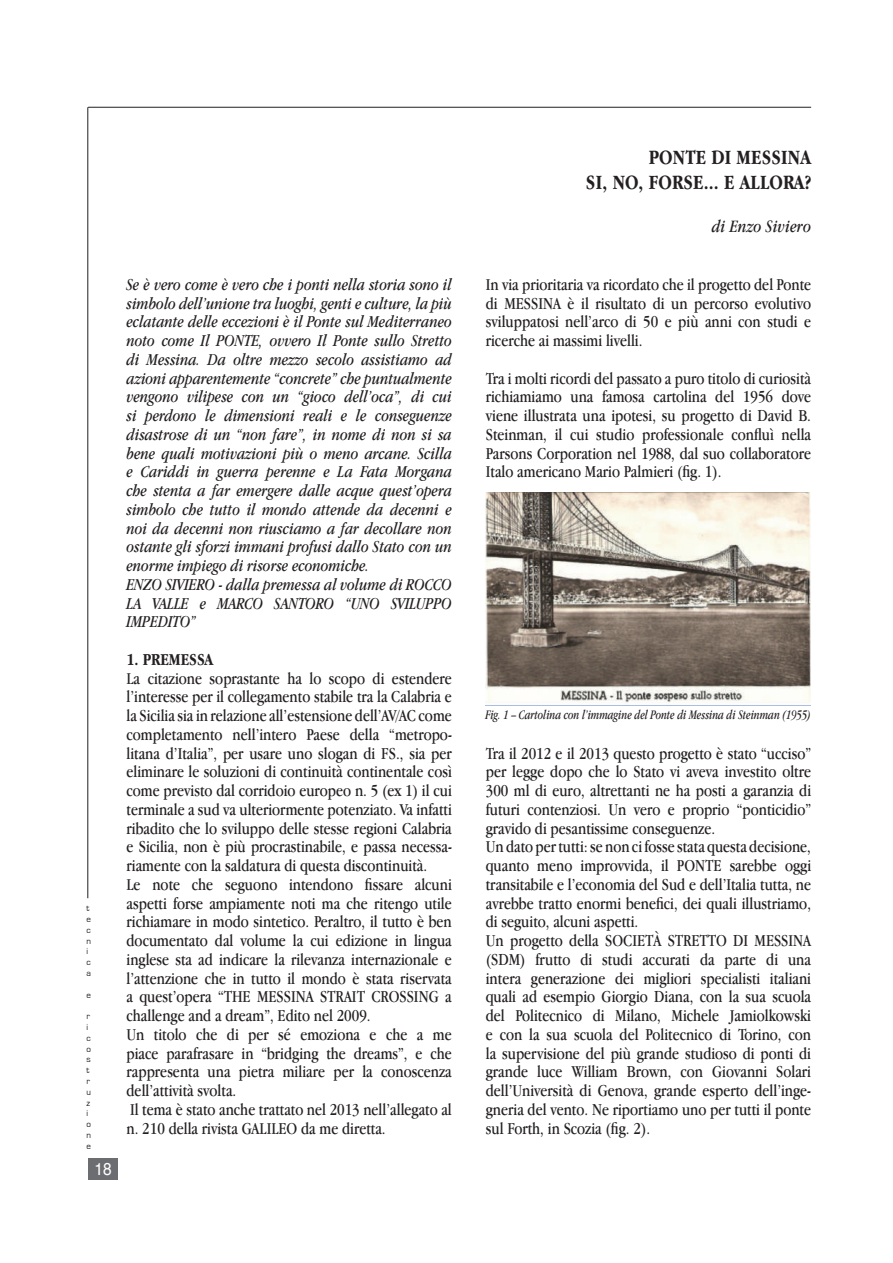
<style>
.page{position:relative;width:893px;height:1263px;background:#fff}
.page>*{position:absolute;margin:0;border:0;box-sizing:border-box;transform-origin:0 0}
.t1{font:700 21px/25.2px "Apple Garamond";letter-spacing:.01em;color:#231f20;text-align:right}
.t2{font:italic 18px "Apple Garamond";letter-spacing:.01em;color:#231f20}
.t3{font:17.25px/18.8px "Apple Garamond";color:#231f20}
.t4{font:italic 17.25px/18.8px "Apple Garamond";color:#231f20}
.t5{font:700 17.25px "Apple Garamond";color:#231f20}
.t6{font:17.25px "Helvetica";color:#fff;scale:.9 1}
.t7{font:italic 13.5px "Apple Garamond";color:#231f20;scale:.9 1}
.t8{font:9px/10.8px "Eurostile";color:#231f20}
</style>
<div class="page">
<hr style="left:88px;top:107px;width:723px;height:1px;background:#231f20">
<hr style="left:87px;top:107px;width:1px;height:791px;background:#231f20">
<div style="left:88px;top:1158px;width:30px;height:22px;background:#6c6d70"></div>
<img style="left:485px;top:493px;width:326px;height:210px">
<p class="t8" style="left:87px;top:903px;width:6px">t e c n i c a</p>
<p class="t8" style="left:87px;top:989px;width:6px">e</p>
<p class="t8" style="left:87px;top:1011px;width:6px">r i c o s t r u z i o n e</p>
<p class="t6" style="left:94px;top:1156px;width:21px">18</p>
<p class="t4" style="left:127px;top:275px;width:327px">Se è vero come è vero che i ponti nella storia sono il simbolo dell’unione tra luoghi, genti e culture, la più eclatante delle eccezioni è il Ponte sul Mediterraneo noto come Il PONTE, ovvero Il Ponte sullo Stretto di Messina. Da oltre mezzo secolo assistiamo ad azioni apparentemente “concrete” che puntualmente vengono vilipese con un “gioco dell’oca”, di cui si perdono le dimensioni reali e le conseguenze disastrose di un “non fare”, in nome di non si sa bene quali motivazioni più o meno arcane. Scilla e Cariddi in guerra perenne e La Fata Morgana che stenta a far emergere dalle acque quest’opera simbolo che tutto il mondo attende da decenni e noi da decenni non riusciamo a far decollare non ostante gli sforzi immani profusi dallo Stato con un enorme impiego di risorse economiche.<br>ENZO SIVIERO - dalla premessa al volume di ROCCO LA VALLE e MARCO SANTORO “UNO SVILUPPO IMPEDITO”</p>
<p class="t5" style="left:127px;top:650px;width:88px">1. PREMESSA</p>
<p class="t3" style="left:127px;top:668px;width:327px">La citazione soprastante ha lo scopo di estendere l’interesse per il collegamento stabile tra la Calabria e la Sicilia sia in relazione all’estensione dell’AV/AC come completamento nell’intero Paese della “metropo&shy;litana d’Italia”, per usare uno slogan di FS., sia per eliminare le soluzioni di continuità continentale così come previsto dal corridoio europeo n. 5 (ex 1) il cui terminale a sud va ulteriormente potenziato. Va infatti ribadito che lo sviluppo delle stesse regioni Calabria e Sicilia, non è più procrastinabile, e passa necessa&shy;riamente con la saldatura di questa discontinuità.<br>Le note che seguono intendono fissare alcuni aspetti forse ampiamente noti ma che ritengo utile richiamare in modo sintetico. Peraltro, il tutto è ben documentato dal volume la cui edizione in lingua inglese sta ad indicare la rilevanza internazionale e l’attenzione che in tutto il mondo è stata riservata a quest’opera “THE MESSINA STRAIT CROSSING a challenge and a dream”, Edito nel 2009.<br>Un titolo che di per sé emoziona e che a me piace parafrasare in “bridging the dreams”, e che rappresenta una pietra miliare per la conoscenza dell’attività svolta.<br>Il tema è stato anche trattato nel 2013 nell’allegato al n. 210 della rivista GALILEO da me diretta.</p>
<p class="t1" style="left:586px;top:144px;width:227px">PONTE DI MESSINA<br>SI, NO, FORSE... E ALLORA?</p>
<p class="t2" style="left:712px;top:216px;width:101px">di Enzo Siviero</p>
<p class="t3" style="left:486px;top:275px;width:327px;text-align:justify">In via prioritaria va ricordato che il progetto del Ponte di MESSINA è il risultato di un percorso evolutivo sviluppatosi nell’arco di 50 e più anni con studi e ricerche ai massimi livelli.</p>
<p class="t3" style="left:486px;top:368px;width:327px;text-align:justify">Tra i molti ricordi del passato a puro titolo di curiosità richiamiamo una famosa cartolina del 1956 dove viene illustrata una ipotesi, su progetto di David B.<br>Steinman, il cui studio professionale confluì nella Parsons Corporation nel 1988, dal suo collaboratore Italo americano Mario Palmieri (fig. 1).</p>
<p class="t7" style="left:485px;top:707px;width:363px">Fig. 1 – Cartolina con l’immagine del Ponte di Messina di Steinman (1955)</p>
<p class="t3" style="left:486px;top:743px;width:327px">Tra il 2012 e il 2013 questo progetto è stato “ucciso” per legge dopo che lo Stato vi aveva investito oltre 300 ml di euro, altrettanti ne ha posti a garanzia di futuri contenziosi. Un vero e proprio “ponticidio” gravido di pesantissime conseguenze.<br>Un dato per tutti: se non ci fosse stata questa decisione, quanto meno improvvida, il PONTE sarebbe oggi transitabile e l’economia del Sud e dell’Italia tutta, ne avrebbe tratto enormi benefici, dei quali illustriamo, di seguito, alcuni aspetti.<br>Un progetto della SOCIETÀ STRETTO DI MESSINA (SDM) frutto di studi accurati da parte di una intera generazione dei migliori specialisti italiani quali ad esempio Giorgio Diana, con la sua scuola del Politecnico di Milano, Michele Jamiolkowski e con la sua scuola del Politecnico di Torino, con la supervisione del più grande studioso di ponti di grande luce William Brown, con Giovanni Solari dell’Università di Genova, grande esperto dell’inge&shy;gneria del vento. Ne riportiamo uno per tutti il ponte sul Forth, in Scozia (fig. 2).</p>
</div>
